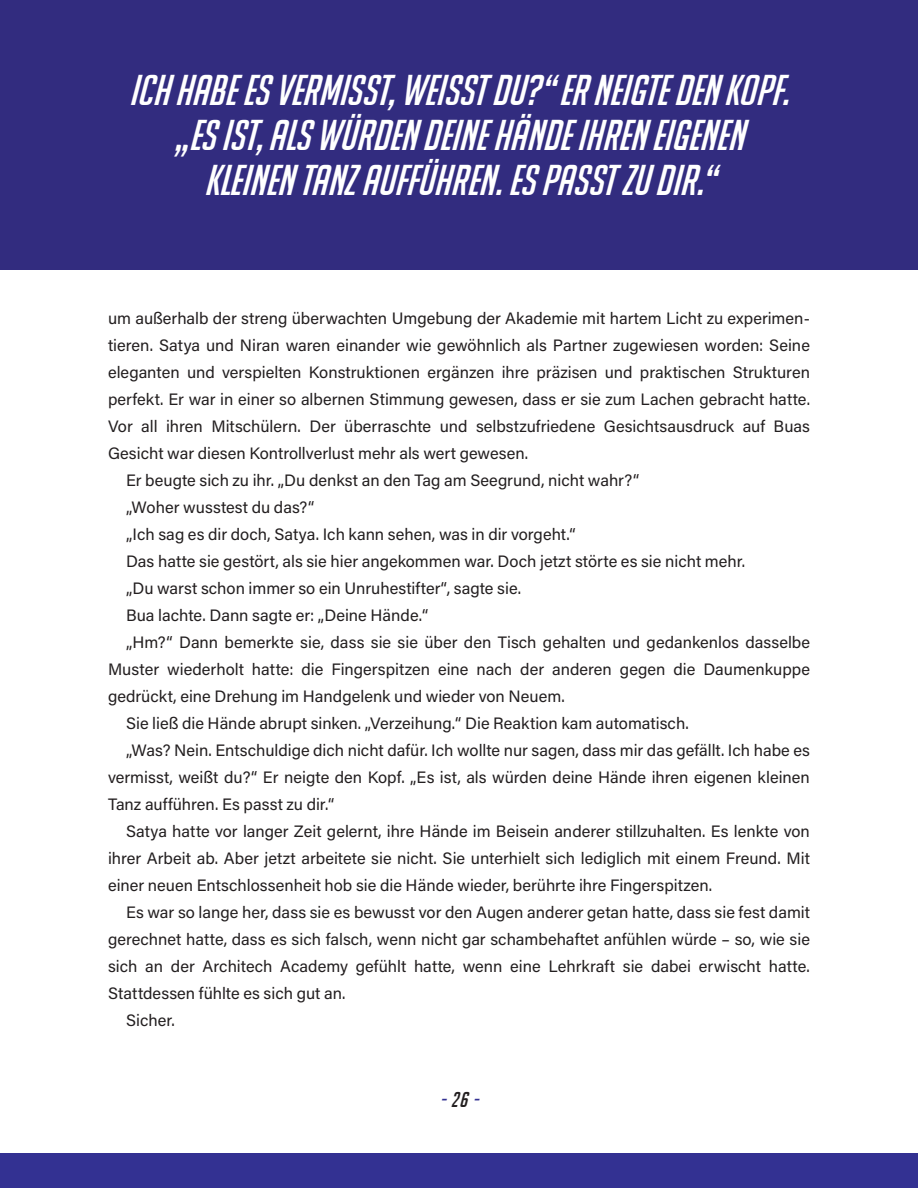
<style>
.page{position:relative;width:918px;height:1188px;background:#fff}
.page>*{position:absolute;margin:0;border:0;box-sizing:border-box;transform-origin:0 0}
.t1{font:italic 42px/45px "Big Noodle Too";letter-spacing:-.005em;color:#fff;text-align:center}
.t2{font:italic 21px "Big Noodle Too";color:#333192}
.TXT{font:16.5px/27px "Acumin Pro";color:#231f20;text-align:justify}
.s1{color:#231f20}
</style>
<div class="page">
<div style="left:0;top:1153px;width:918px;height:35px;background:#333192"></div>
<div style="left:0;top:0;width:918px;height:270px;background:#322c7f"></div>
<p class="t1" style="left:129px;top:67px;width:662px">ICH HABE ES VERMISST, WEISST DU?“ ER NEIGTE DEN KOPF. „ES IST, ALS WÜRDEN DEINE HÄNDE IHREN EIGENEN<br>KLEINEN TANZ AUFFÜHREN. ES PASST ZU DIR.“</p>
<p class="TXT" style="left:108px;top:304px;width:704px">um außerhalb der streng überwachten Umgebung der Akademie mit hartem Licht zu experimen&shy;tieren. Satya und Niran waren einander wie gewöhnlich als Partner zugewiesen worden: Seine eleganten und verspielten Konstruktionen ergänzen ihre präzisen und praktischen Strukturen perfekt. Er war in einer so albernen Stimmung gewesen, dass er sie zum Lachen gebracht hatte.<br>Vor all ihren Mitschülern. Der überraschte und selbstzufriedene Gesichtsausdruck auf Buas Gesicht war diesen Kontrollverlust mehr als wert gewesen.</p>
<p class="TXT" style="left:126px;top:466px;width:515px">Er beugte sich zu ihr. „Du denkst an den Tag am Seegrund, nicht wahr?“</p>
<p class="TXT" style="left:126px;top:493px;width:190px">„Woher wusstest du das?“</p>
<p class="TXT" style="left:126px;top:520px;width:451px">„Ich sag es dir doch, Satya. Ich kann sehen, was in dir vorgeht.“</p>
<p class="TXT" style="left:126px;top:547px;width:621px">Das hatte sie gestört, als sie hier angekommen war. Doch jetzt störte es sie nicht mehr.</p>
<p class="TXT" style="left:126px;top:574px;width:397px">„Du warst schon immer so ein Unruhestifter“, sagte sie.</p>
<p class="TXT" style="left:126px;top:601px;width:304px">Bua lachte. Dann sagte er: „Deine Hände.“</p>
<p class="TXT" style="left:108px;top:628px;width:704px;text-indent:18px">„Hm?“ Dann bemerkte sie, dass sie sie über den Tisch gehalten und gedankenlos dasselbe Muster wiederholt hatte: die Fingerspitzen eine nach der anderen gegen die Daumenkuppe gedrückt, eine Drehung im Handgelenk und wieder von Neuem.</p>
<p class="TXT" style="left:126px;top:709px;width:564px">Sie ließ die Hände abrupt sinken. „Verzeihung.“ Die Reaktion kam automatisch.</p>
<p class="TXT" style="left:108px;top:736px;width:703px;text-indent:18px">„Was? Nein. Entschuldige dich nicht dafür. Ich wollte nur sagen, dass mir das gefällt. Ich habe es vermisst, weißt du?“ Er neigte den Kopf. „Es ist, als würden deine Hände ihren eigenen kleinen Tanz aufführen. Es passt zu dir.“</p>
<p class="TXT" style="left:108px;top:817px;width:704px;text-indent:18px">Satya hatte vor langer Zeit gelernt, ihre Hände im Beisein anderer stillzuhalten. Es lenkte von ihrer Arbeit ab. Aber jetzt arbeitete sie nicht. Sie unterhielt sich lediglich mit einem Freund. Mit einer neuen Entschlossenheit hob sie die Hände wieder, berührte ihre Fingerspitzen.</p>
<p class="TXT" style="left:108px;top:898px;width:704px;text-indent:18px">Es war so lange her, dass sie es bewusst vor den Augen anderer getan hatte, dass sie fest damit gerechnet hatte, dass es sich falsch, wenn nicht gar schambehaftet anfühlen würde – so, wie sie sich an der Architech Academy gefühlt hatte, wenn eine Lehrkraft sie dabei erwischt hatte.<br>Stattdessen fühlte es sich gut an.</p>
<p class="TXT" style="left:126px;top:1006px;width:50px">Sicher.</p>
<p class="t2" style="left:440px;top:1087px;width:39px">-<span class="s1">26</span>-</p>
</div>
